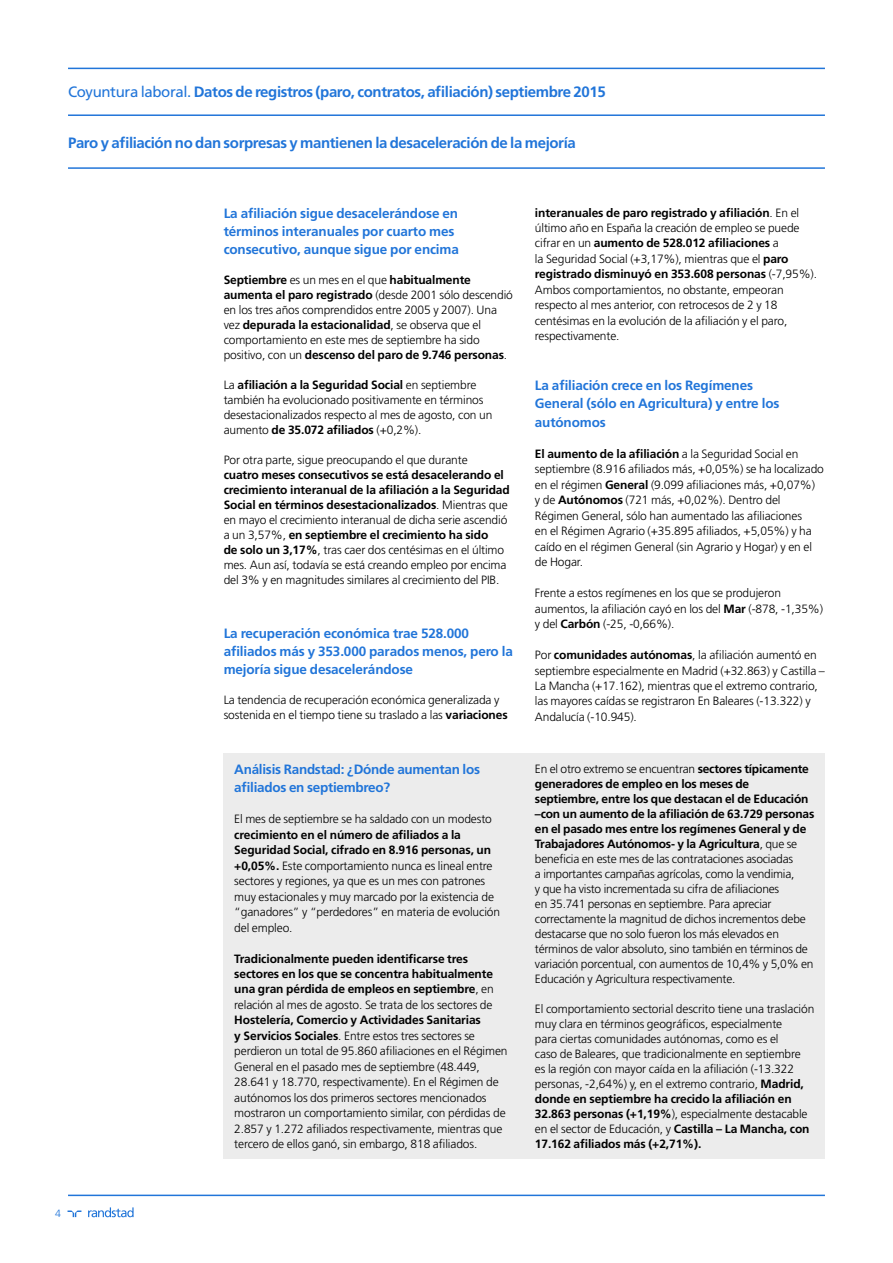
<style>
.page{position:relative;width:893px;height:1263px;background:#fff}
.page>*{position:absolute;margin:0;border:0;box-sizing:border-box;transform-origin:0 0}
.t1{font:700 15px "Frutiger";letter-spacing:-.025em;color:#2175d9}
.t2{font:700 13.5px/18px "Frutiger";letter-spacing:-.01em;color:#2175d9}
.t3{font:300 12px/15px "Frutiger";letter-spacing:-.01em;color:#000}
.t4{font:700 12px/15.5px "Frutiger";letter-spacing:-.01em;color:#000}
.t5{font:300 10.5px "Frutiger";color:#2175d9}
.s1{font-weight:400}
.s2{font-weight:700}
.s3{font-weight:300}
</style>
<div class="page">
<svg style="left:68px;top:1210px;width:13px;height:7px"></svg>
<svg style="left:88px;top:1207px;width:46px;height:10px"></svg>
<hr style="left:68px;top:68px;width:757px;height:1px;background:#2175d9">
<hr style="left:68px;top:114px;width:757px;height:2px;background:#2175d9">
<hr style="left:68px;top:167px;width:757px;height:2px;background:#2175d9">
<hr style="left:68px;top:1194px;width:757px;height:2px;background:#2175d9">
<div style="left:224px;top:753px;width:601px;height:405px;background:#ececec"></div>
<p class="t1" style="left:68px;top:83px;width:539px"><span class="s1">Coyuntura laboral.</span> Datos de registros (paro, contratos, afiliación) septiembre 2015</p>
<p class="t1" style="left:68px;top:134px;width:509px">Paro y afiliación no dan sorpresas y mantienen la desaceleración de la mejoría</p>
<p class="t2" style="left:224px;top:204px;width:237px">La afiliación sigue desacelerándose en términos interanuales por cuarto mes consecutivo, aunque sigue por encima</p>
<p class="t3" style="left:224px;top:272px;width:291px"><span class="s2">Septiembre</span> es un mes en el que <span class="s2">habitualmente aumenta el paro registrado</span> (desde 2001 sólo descendió en los tres años comprendidos entre 2005 y 2007). Una vez <span class="s2">depurada la estacionalidad</span>, se observa que el comportamiento en este mes de septiembre ha sido positivo, con un <span class="s2">descenso del paro de 9.746 personas</span>.</p>
<p class="t3" style="left:224px;top:377px;width:270px">La <span class="s2">afiliación a la Seguridad Social</span> en septiembre también ha evolucionado positivamente en términos desestacionalizados respecto al mes de agosto, con un aumento <span class="s2">de 35.072 afiliados</span> (+0,2%).</p>
<p class="t3" style="left:224px;top:452px;width:246px">Por otra parte, sigue preocupando el que durante</p>
<p class="t3" style="left:224px;top:467px;width:288px"><span class="s2">cuatro meses consecutivos se está desacelerando el crecimiento interanual de la afiliación a la Seguridad Social en términos desestacionalizados</span>. Mientras que en mayo el crecimiento interanual de dicha serie ascendió a un 3,57%, <span class="s2">en septiembre el crecimiento ha sido<br>de solo un 3,17%</span>, tras caer dos centésimas en el último mes. Aun así, todavía se está creando empleo por encima del 3% y en magnitudes similares al crecimiento del PIB.</p>
<p class="t2" style="left:224px;top:624px;width:291px">La recuperación económica trae 528.000 afiliados más y 353.000 parados menos, pero la mejoría sigue desacelerándose</p>
<p class="t3" style="left:224px;top:692px;width:286px">La tendencia de recuperación económica generalizada y sostenida en el tiempo tiene su traslado a las <span class="s2">variaciones</span></p>
<p class="t2" style="left:234px;top:760px;width:247px;line-height:18.5px">Análisis Randstad: ¿Dónde aumentan los afiliados en septiembreo?</p>
<p class="t3" style="left:234px;top:812px;width:259px">El mes de septiembre se ha saldado con un modesto</p>
<p class="t3" style="left:234px;top:827px;width:267px;line-height:15.5px"><span class="s2">crecimiento en el número de afiliados a la Seguridad Social, cifrado en 8.916 personas, un +0,05%.</span> Este comportamiento nunca es lineal entre sectores y regiones, ya que es un mes con patrones muy estacionales y muy marcado por la existencia de “ganadores” y “perdedores” en materia de evolución del empleo.</p>
<p class="t4" style="left:234px;top:951px;width:261px">Tradicionalmente pueden identificarse tres sectores en los que se concentra habitualmente una gran pérdida de empleos en septiembre<span class="s3">, en relación al mes de agosto. Se trata de los sectores de</span></p>
<p class="t3" style="left:234px;top:1013px;width:275px;line-height:15.5px"><span class="s2">Hostelería, Comercio y Actividades Sanitarias<br>y Servicios Sociales</span>. Entre estos tres sectores se perdieron un total de 95.860 afiliaciones en el Régimen General en el pasado mes de septiembre (48.449, 28.641 y 18.770, respectivamente). En el Régimen de autónomos los dos primeros sectores mencionados mostraron un comportamiento similar, con pérdidas de 2.857 y 1.272 afiliados respectivamente, mientras que tercero de ellos ganó, sin embargo, 818 afiliados.</p>
<p class="t3" style="left:535px;top:205px;width:284px;line-height:15.5px"><span class="s2">interanuales de paro registrado y afiliación</span>. En el último año en España la creación de empleo se puede cifrar en un <span class="s2">aumento de 528.012 afiliaciones</span> a<br>la Seguridad Social (+3,17%), mientras que el <span class="s2">paro registrado disminuyó en 353.608 personas</span> (-7,95%).<br>Ambos comportamientos, no obstante, empeoran respecto al mes anterior, con retrocesos de 2 y 18 centésimas en la evolución de la afiliación y el paro, respectivamente.</p>
<p class="t2" style="left:535px;top:376px;width:246px;line-height:18.5px">La afiliación crece en los Regímenes<br>General (sólo en Agricultura) y entre los autónomos</p>
<p class="t3" style="left:535px;top:446px;width:290px;line-height:15.5px"><span class="s2">El aumento de la afiliación</span> a la Seguridad Social en septiembre (8.916 afiliados más, +0,05%) se ha localizado en el régimen <span class="s2">General</span> (9.099 afiliaciones más, +0,07%)<br>y de <span class="s2">Autónomos</span> (721 más, +0,02%). Dentro del Régimen General, sólo han aumentado las afiliaciones<br>en el Régimen Agrario (+35.895 afiliados, +5,05%) y ha caído en el régimen General (sin Agrario y Hogar) y en el de Hogar.</p>
<p class="t3" style="left:535px;top:585px;width:290px;line-height:15.5px">Frente a estos regímenes en los que se produjeron aumentos, la afiliación cayó en los del <span class="s2">Mar</span> (-878, -1,35%) y del <span class="s2">Carbón</span> (-25, -0,66%).</p>
<p class="t3" style="left:535px;top:647px;width:291px;line-height:15.5px">Por <span class="s2">comunidades autónomas</span>, la afiliación aumentó en septiembre especialmente en Madrid (+32.863) y Castilla – La Mancha (+17.162), mientras que el extremo contrario, las mayores caídas se registraron En Baleares (-13.322) y Andalucía (-10.945).</p>
<p class="t3" style="left:535px;top:761px;width:281px">En el otro extremo se encuentran <span class="s2">sectores típicamente generadores de empleo en los meses de septiembre, entre los que destacan el de Educación –con un aumento de la afiliación de 63.729 personas en el pasado mes entre los regímenes General y de Trabajadores Autónomos- y la Agricultura</span>, que se beneficia en este mes de las contrataciones asociadas<br>a importantes campañas agrícolas, como la vendimia,<br>y que ha visto incrementada su cifra de afiliaciones<br>en 35.741 personas en septiembre. Para apreciar correctamente la magnitud de dichos incrementos debe destacarse que no solo fueron los más elevados en términos de valor absoluto, sino también en términos de variación porcentual, con aumentos de 10,4% y 5,0% en Educación y Agricultura respectivamente.</p>
<p class="t3" style="left:535px;top:1001px;width:281px">El comportamiento sectorial descrito tiene una traslación muy clara en términos geográficos, especialmente<br>para ciertas comunidades autónomas, como es el<br>caso de Baleares, que tradicionalmente en septiembre<br>es la región con mayor caída en la afiliación (-13.322 personas, -2,64%) y, en el extremo contrario, <span class="s2">Madrid, donde en septiembre ha crecido la afiliación en 32.863 personas (+1,19%</span>), especialmente destacable en el sector de Educación, y <span class="s2">Castilla – La Mancha, con 17.162 afiliados más (+2,71%).</span></p>
<p class="t5" style="left:55px;top:1207px;width:7px">4</p>
</div>
